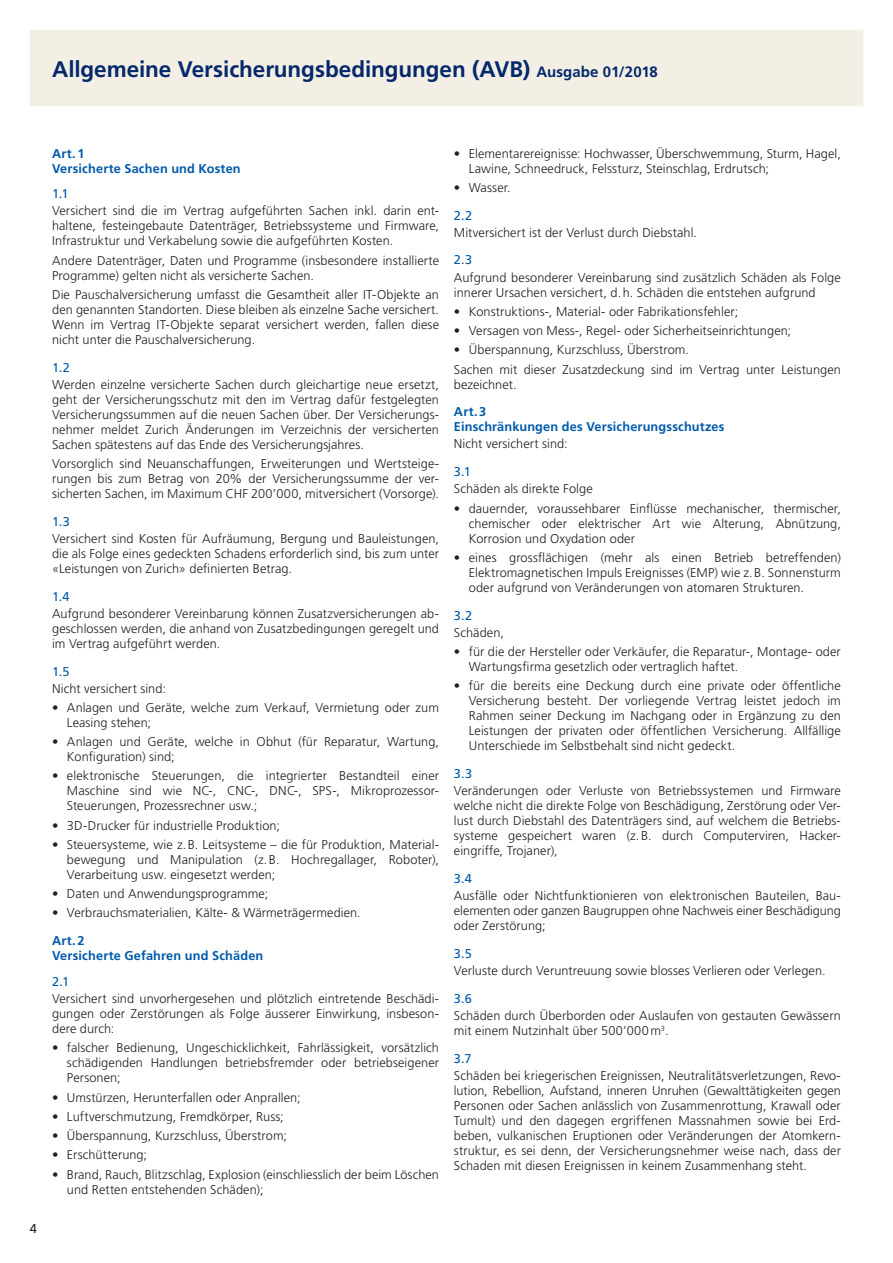
<style>
.page{position:relative;width:893px;height:1263px;background:#fff}
.page>*{position:absolute;margin:0;border:0;box-sizing:border-box;transform-origin:0 0}
.t1{font:700 22.5px "Frutiger";letter-spacing:-.005em;color:#04286b}
.t2{font:300 12.75px/15px "Frutiger";letter-spacing:.005em;color:#231f20;text-align:justify}
.t3{font:700 12.75px/15px "Frutiger";letter-spacing:.01em;color:#015aaa}
.t4{font:12.75px "Frutiger";color:#015aaa}
.t5{font:12.75px "Frutiger";color:#231f20}
.s1{font-size:15px}
</style>
<div class="page">
<div style="left:30px;top:30px;width:833px;height:76px;background:#f3efe5"></div>
<h1 class="t1" style="left:52px;top:56px;width:607px">Allgemeine Versicherungsbedingungen (AVB) <span class="s1">Ausgabe 01/2018</span></h1>
<p class="t5" style="left:30px;top:1221px;width:9px">4</p>
<p class="t3" style="left:52px;top:146px;width:190px">Art.1<br>Versicherte Sachen und Kosten</p>
<p class="t4" style="left:52px;top:186px;width:18px">1.1</p>
<p class="t2" style="left:52px;top:204px;width:388px">Versichert sind die im Vertrag aufgeführten Sachen inkl. darin ent&shy;haltene, festeingebaute Datenträger, Betriebssysteme und Firmware, Infrastruktur und Verkabelung sowie die aufgeführten Kosten.</p>
<p class="t2" style="left:52px;top:253px;width:388px">Andere Datenträger, Daten und Programme (insbesondere installierte<br>Programme) gelten nicht als versicherte Sachen.</p>
<p class="t2" style="left:52px;top:287px;width:388px">Die Pauschalversicherung umfasst die Gesamtheit aller IT-Objekte an den genannten Standorten. Diese bleiben als einzelne Sache versichert.<br>Wenn im Vertrag IT-Objekte separat versichert werden, fallen diese nicht unter die Pauschalversicherung.</p>
<p class="t4" style="left:52px;top:360px;width:19px">1.2</p>
<p class="t2" style="left:52px;top:377px;width:388px">Werden einzelne versicherte Sachen durch gleichartige neue ersetzt, geht der Versicherungsschutz mit den im Vertrag dafür festgelegten Versicherungssummen auf die neuen Sachen über. Der Versicherungs&shy;nehmer meldet Zurich Änderungen im Verzeichnis der versicherten Sachen spätestens auf das Ende des Versicherungsjahres.</p>
<p class="t2" style="left:52px;top:456px;width:388px">Vorsorglich sind Neuanschaffungen, Erweiterungen und Wertsteige&shy;rungen bis zum Betrag von 20% der Versicherungssumme der ver&shy;sicherten Sachen, im Maximum CHF 200’000, mitversichert (Vorsorge).</p>
<p class="t4" style="left:52px;top:514px;width:19px">1.3</p>
<p class="t2" style="left:52px;top:531px;width:388px">Versichert sind Kosten für Aufräumung, Bergung und Bauleistungen, die als Folge eines gedeckten Schadens erforderlich sind, bis zum unter «Leistungen von Zurich» definierten Betrag.</p>
<p class="t4" style="left:52px;top:589px;width:19px">1.4</p>
<p class="t2" style="left:52px;top:606px;width:388px">Aufgrund besonderer Vereinbarung können Zusatzversicherungen ab&shy;geschlossen werden, die anhand von Zusatzbedingungen geregelt und im Vertrag aufgeführt werden.</p>
<p class="t4" style="left:52px;top:664px;width:19px">1.5</p>
<p class="t2" style="left:52px;top:681px;width:115px">Nicht versichert sind:</p>
<p class="t2" style="left:67px;top:700px;width:374px;text-indent:-15px">• Anlagen und Geräte, welche zum Verkauf, Vermietung oder zum<br>Leasing stehen;</p>
<p class="t2" style="left:67px;top:734px;width:374px;text-indent:-15px">• Anlagen und Geräte, welche in Obhut (für Reparatur, Wartung,<br>Konfiguration) sind;</p>
<p class="t2" style="left:67px;top:768px;width:374px;text-indent:-15px">• elektronische Steuerungen, die integrierter Bestandteil einer Maschine sind wie NC-, CNC-, DNC-, SPS-, Mikroprozessor-Steuerungen, Prozessrechner usw.;</p>
<p class="t2" style="left:52px;top:818px;width:229px">• 3D-Drucker für industrielle Produktion;</p>
<p class="t2" style="left:67px;top:837px;width:374px;text-indent:-15px">• Steuersysteme, wie z.B. Leitsysteme – die für Produktion, Material&shy;bewegung und Manipulation (z.B. Hochregallager, Roboter), Verarbeitung usw. eingesetzt werden;</p>
<p class="t2" style="left:52px;top:886px;width:218px">• Daten und Anwendungsprogramme;</p>
<p class="t2" style="left:52px;top:905px;width:310px">• Verbrauchsmaterialien, Kälte- &amp; Wärmeträgermedien.</p>
<p class="t3" style="left:52px;top:933px;width:213px">Art.2<br>Versicherte Gefahren und Schäden</p>
<p class="t4" style="left:52px;top:974px;width:19px">2.1</p>
<p class="t2" style="left:52px;top:991px;width:388px">Versichert sind unvorhergesehen und plötzlich eintretende Beschädi&shy;gungen oder Zerstörungen als Folge äusserer Einwirkung, insbeson&shy;dere durch:</p>
<p class="t2" style="left:67px;top:1040px;width:374px;text-indent:-15px">• falscher Bedienung, Ungeschicklichkeit, Fahrlässigkeit, vorsätzlich schädigenden Handlungen betriebsfremder oder betriebseigener Personen;</p>
<p class="t2" style="left:52px;top:1089px;width:250px">• Umstürzen, Herunterfallen oder Anprallen;</p>
<p class="t2" style="left:52px;top:1109px;width:233px">• Luftverschmutzung, Fremdkörper, Russ;</p>
<p class="t2" style="left:52px;top:1128px;width:236px">• Überspannung, Kurzschluss, Überstrom;</p>
<p class="t2" style="left:52px;top:1147px;width:96px">• Erschütterung;</p>
<p class="t2" style="left:67px;top:1166px;width:374px;text-indent:-15px">• Brand, Rauch, Blitzschlag, Explosion (einschliesslich der beim Löschen und Retten entstehenden Schäden);</p>
<p class="t2" style="left:469px;top:146px;width:374px;text-indent:-15px">• Elementarereignisse: Hochwasser, Überschwemmung, Sturm, Hagel,<br>Lawine, Schneedruck, Felssturz, Steinschlag, Erdrutsch;</p>
<p class="t2" style="left:454px;top:180px;width:58px">• Wasser.</p>
<p class="t4" style="left:454px;top:208px;width:20px">2.2</p>
<p class="t2" style="left:454px;top:225px;width:245px">Mitversichert ist der Verlust durch Diebstahl.</p>
<p class="t4" style="left:454px;top:253px;width:20px">2.3</p>
<p class="t2" style="left:454px;top:270px;width:388px">Aufgrund besonderer Vereinbarung sind zusätzlich Schäden als Folge innerer Ursachen versichert, d.h. Schäden die entstehen aufgrund</p>
<p class="t2" style="left:454px;top:304px;width:286px">• Konstruktions-, Material- oder Fabrikationsfehler;</p>
<p class="t2" style="left:454px;top:323px;width:339px">• Versagen von Mess-, Regel- oder Sicherheitseinrichtungen;</p>
<p class="t2" style="left:454px;top:340px;width:388px;line-height:19.2px">• Überspannung, Kurzschluss, Überstrom.<br>Sachen mit dieser Zusatzdeckung sind im Vertrag unter Leistungen</p>
<p class="t2" style="left:454px;top:377px;width:64px">bezeichnet.</p>
<p class="t3" style="left:454px;top:404px;width:272px">Art.3<br>Einschränkungen des Versicherungsschutzes</p>
<p class="t2" style="left:454px;top:436px;width:115px">Nicht versichert sind:</p>
<p class="t4" style="left:454px;top:464px;width:19px">3.1</p>
<p class="t2" style="left:454px;top:481px;width:140px">Schäden als direkte Folge</p>
<p class="t2" style="left:469px;top:501px;width:374px;text-indent:-15px">• dauernder, voraussehbarer Einflüsse mechanischer, thermischer, chemischer oder elektrischer Art wie Alterung, Abnützung, Korrosion und Oxydation oder</p>
<p class="t2" style="left:469px;top:550px;width:374px;text-indent:-15px">• eines grossflächigen (mehr als einen Betrieb betreffenden)<br>Elektromagnetischen Impuls Ereignisses (EMP) wie z.B. Sonnensturm oder aufgrund von Veränderungen von atomaren Strukturen.</p>
<p class="t4" style="left:454px;top:608px;width:20px">3.2</p>
<p class="t2" style="left:454px;top:625px;width:52px">Schäden,</p>
<p class="t2" style="left:469px;top:644px;width:374px;text-indent:-15px">• für die der Hersteller oder Verkäufer, die Reparatur-, Montage- oder<br>Wartungsfirma gesetzlich oder vertraglich haftet.</p>
<p class="t2" style="left:469px;top:678px;width:374px;text-indent:-15px">• für die bereits eine Deckung durch eine private oder öffentliche Versicherung besteht. Der vorliegende Vertrag leistet jedoch im Rahmen seiner Deckung im Nachgang oder in Ergänzung zu den Leistungen der privaten oder öffentlichen Versicherung. Allfällige Unterschiede im Selbstbehalt sind nicht gedeckt.</p>
<p class="t4" style="left:454px;top:766px;width:20px">3.3</p>
<p class="t2" style="left:454px;top:783px;width:388px">Veränderungen oder Verluste von Betriebssystemen und Firmware welche nicht die direkte Folge von Beschädigung, Zerstörung oder Ver&shy;lust durch Diebstahl des Datenträgers sind, auf welchem die Betriebs&shy;systeme gespeichert waren (z.B. durch Computerviren, Hacker&shy;eingriffe, Trojaner),</p>
<p class="t4" style="left:454px;top:871px;width:20px">3.4</p>
<p class="t2" style="left:454px;top:888px;width:388px">Ausfälle oder Nichtfunktionieren von elektronischen Bauteilen, Bau&shy;elementen oder ganzen Baugruppen ohne Nachweis einer Beschädigung oder Zerstörung;</p>
<p class="t4" style="left:454px;top:946px;width:20px">3.5</p>
<p class="t2" style="left:454px;top:963px;width:373px">Verluste durch Veruntreuung sowie blosses Verlieren oder Verlegen.</p>
<p class="t4" style="left:454px;top:991px;width:20px">3.6</p>
<p class="t2" style="left:454px;top:1008px;width:388px">Schäden durch Überborden oder Auslaufen von gestauten Gewässern mit einem Nutzinhalt über 500’000m<sup>3</sup>.</p>
<p class="t4" style="left:454px;top:1051px;width:19px">3.7</p>
<p class="t2" style="left:454px;top:1068px;width:388px">Schäden bei kriegerischen Ereignissen, Neutralitätsverletzungen, Revo&shy;lution, Rebellion, Aufstand, inneren Unruhen (Gewalttätigkeiten gegen Personen oder Sachen anlässlich von Zusammenrottung, Krawall oder Tumult) und den dagegen ergriffenen Massnahmen sowie bei Erd&shy;beben, vulkanischen Eruptionen oder Veränderungen der Atomkern&shy;struktur, es sei denn, der Versicherungsnehmer weise nach, dass der Schaden mit diesen Ereignissen in keinem Zusammenhang steht.</p>
</div>
